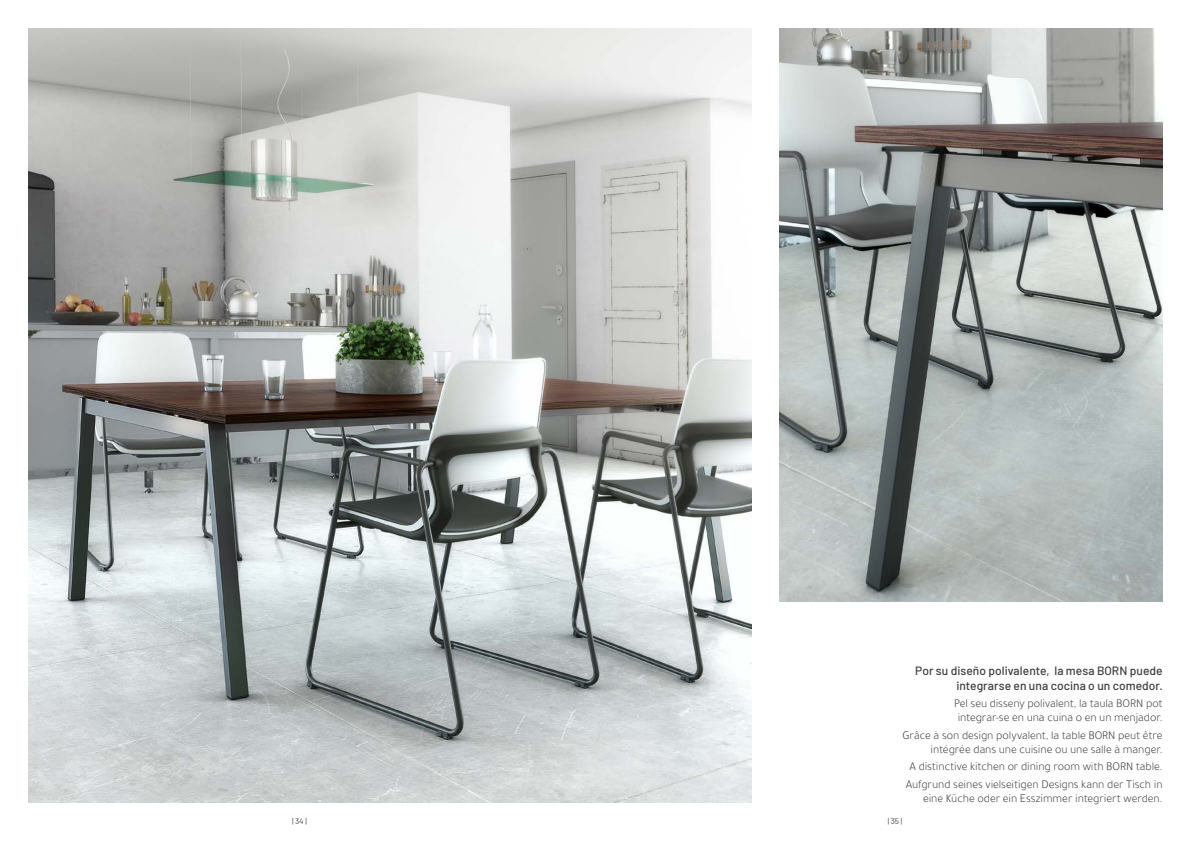
<style>
.page{position:relative;width:1191px;height:842px;background:#fff}
.page>*{position:absolute;margin:0;border:0;box-sizing:border-box;transform-origin:0 0}
.t1{font:300 12px/14.4px "Tajawal";letter-spacing:-.005em;color:#3c3c3b;text-align:center}
.t2{font:500 12px/14.4px "Barlow";letter-spacing:.005em;color:#3c3c3b;text-align:right}
.t3{font:500 8px "Barlow";color:#706f6f}
</style>
<div class="page">
<img style="left:28px;top:28px;width:723px;height:774px">
<img style="left:780px;top:28px;width:382px;height:573px">
<p class="t2" style="left:915px;top:663px;width:249px">Por su diseño polivalente, la mesa BORN puede integrarse en una cocina o un comedor.</p>
<p class="t1" style="left:954px;top:696px;width:210px">Pel seu disseny polivalent, la taula BORN pot integrar-se en una cuina o en un menjador.</p>
<p class="t1" style="left:902px;top:728px;width:261px;text-align:right">Grâce à son design polyvalent, la table BORN peut être intégrée dans une cuisine ou une salle à manger.</p>
<p class="t1" style="left:905px;top:758px;width:258px;line-height:17.2px">A distinctive kitchen or dining room with BORN table.<br>Aufgrund seines vielseitigen Designs kann der Tisch in</p>
<p class="t1" style="left:923px;top:791px;width:241px">eine Küche oder ein Esszimmer integriert werden.</p>
<p class="t3" style="left:292px;top:816px;width:16px">| 34 |</p>
<p class="t3" style="left:887px;top:816px;width:16px">| 35 |</p>
</div>
